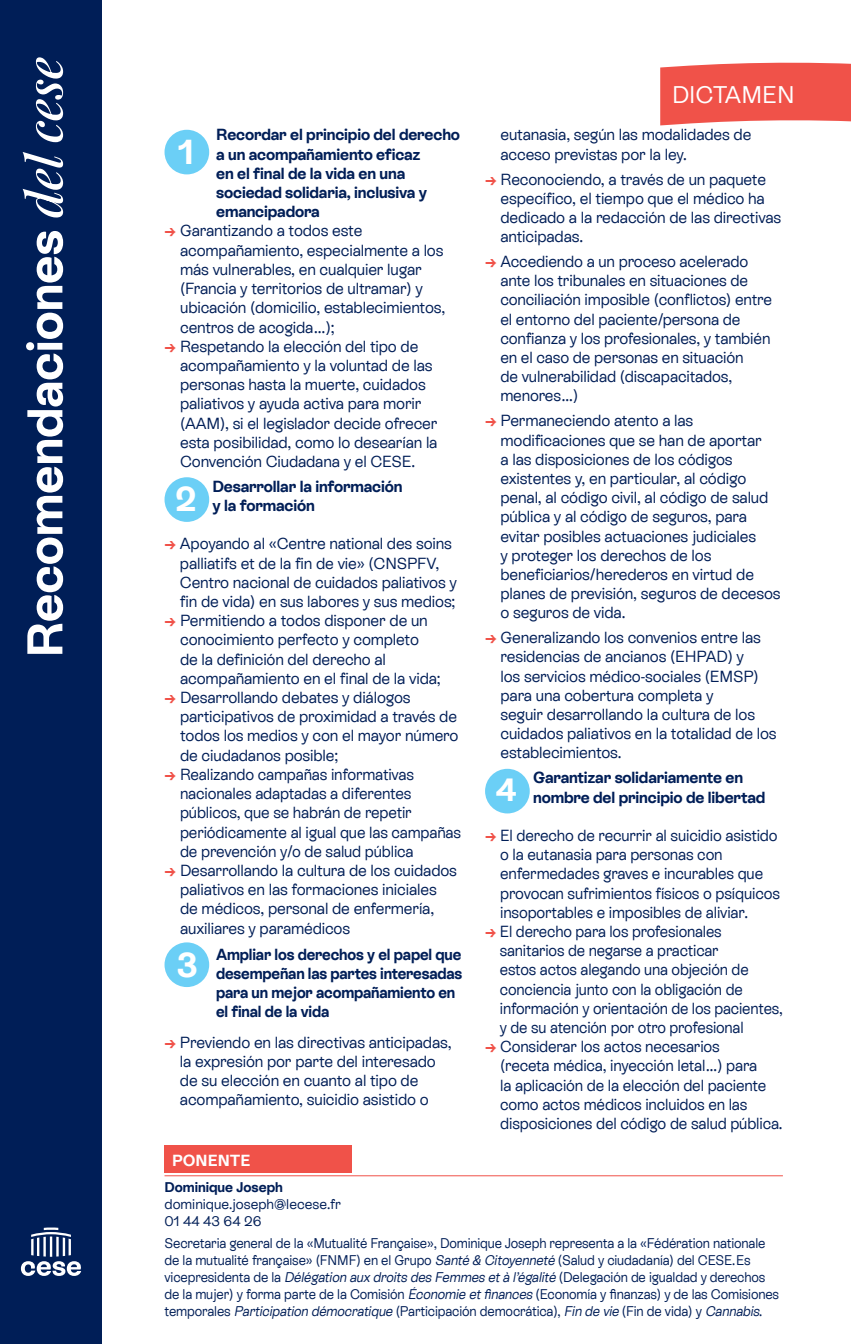
<style>
.page{position:relative;width:851px;height:1344px;background:#fff}
.page>*{position:absolute;margin:0;border:0;box-sizing:border-box;transform-origin:0 0}
.t1{font:700 50px "ES Rebond Grotesque";color:#fff}
.t2{font:700 34.4px "ES Rebond Grotesque";color:#fff}
.t3{font:700 32px "ES Rebond Grotesque";color:#fff}
.t4{font:24px "ES Rebond Grotesque";color:#fff}
.t5{font:16px/19.2px "ES Rebond Grotesque";letter-spacing:-.01em;color:#001e57}
.t6{font:700 16px/19.2px "ES Rebond Grotesque";letter-spacing:-.01em;color:#001e57}
.t7{font:16px/19.2px "ES Rebond Grotesque";letter-spacing:-.01em;color:#001e57;scale:.95 1}
.t8{font:700 16px/19.2px "ES Rebond Grotesque";letter-spacing:-.01em;color:#001e57;scale:.95 1}
.t9{font:700 16px "ES Rebond Grotesque";color:#fff}
.t10{font:14px/16.8px "ES Rebond Grotesque";letter-spacing:-.01em;color:#001e57;scale:.95 1}
.t11{font:14px/16.8px "ES Rebond Grotesque";letter-spacing:-.01em;color:#001e57}
.t12{font:700 14px "ES Rebond Grotesque";color:#001e57}
.s1{font-family:"Playfair Display";font-weight:500;font-style:italic}
.s2{font-weight:700;color:#f05249}
.s3{font-style:italic}
</style>
<div class="page">
<div style="left:0;top:0;width:102px;height:1344px;background:#001e57"></div>
<svg style="left:21px;top:1227px;width:61px;height:49px"></svg>
<svg style="left:660px;top:62px;width:190px;height:64px;background:#f1635b"></svg>
<div style="left:164px;top:130px;width:45px;height:44px;background:#6bcff6;border-radius:50%"></div>
<div style="left:164px;top:477px;width:45px;height:45px;background:#6bcff6;border-radius:50%"></div>
<div style="left:164px;top:942px;width:45px;height:45px;background:#6bcff6;border-radius:50%"></div>
<div style="left:485px;top:769px;width:44px;height:44px;background:#6bcff6;border-radius:50%"></div>
<hr style="left:164px;top:1175px;width:618px;height:1px;background:#f05249">
<div style="left:164px;top:1145px;width:187px;height:27px;background:#f05249"></div>
<h1 class="t1" style="left:11px;top:657px;width:602px;rotate:-90deg">Recomendaciones <span class="s1">del cese</span></h1>
<h2 class="t2" style="left:178px;top:128px;width:17px">1</h2>
<p class="t6" style="left:216px;top:124px;width:245px">Recordar el principio del derecho a un acompañamiento eficaz<br>en el final de la vida en una sociedad solidaria, inclusiva y emancipadora</p>
<p class="t5" style="left:180px;top:221px;width:266px;text-indent:-16px"><span class="s2">→</span> Garantizando a todos este acompañamiento, especialmente a los más vulnerables, en cualquier lugar (Francia y territorios de ultramar) y ubicación (domicilio, establecimientos, centros de acogida…);</p>
<p class="t5" style="left:180px;top:336px;width:259px;text-indent:-16px"><span class="s2">→</span> Respetando la elección del tipo de acompañamiento y la voluntad de las personas hasta la muerte, cuidados paliativos y ayuda activa para morir (AAM), si el legislador decide ofrecer esta posibilidad, como lo desearían la Convención Ciudadana y el CESE.</p>
<h2 class="t2" style="left:175px;top:476px;width:23px">2</h2>
<p class="t6" style="left:212px;top:476px;width:191px">Desarrollar la información y la formación</p>
<p class="t5" style="left:180px;top:534px;width:278px;text-indent:-15px"><span class="s2">→</span> Apoyando al «Centre national des soins palliatifs et de la fin de vie» (CNSPFV, Centro nacional de cuidados paliativos y fin de vida) en sus labores y sus medios;</p>
<p class="t5" style="left:180px;top:610px;width:262px;text-indent:-16px"><span class="s2">→</span> Permitiendo a todos disponer de un conocimiento perfecto y completo de la definición del derecho al acompañamiento en el final de la vida;</p>
<p class="t5" style="left:180px;top:687px;width:280px;text-indent:-16px"><span class="s2">→</span> Desarrollando debates y diálogos participativos de proximidad a través de todos los medios y con el mayor número de ciudadanos posible;</p>
<p class="t5" style="left:180px;top:764px;width:282px;text-indent:-16px"><span class="s2">→</span> Realizando campañas informativas nacionales adaptadas a diferentes públicos, que se habrán de repetir periódicamente al igual que las campañas de prevención y/o de salud pública</p>
<p class="t5" style="left:180px;top:860px;width:278px;text-indent:-16px"><span class="s2">→</span> Desarrollando la cultura de los cuidados paliativos en las formaciones iniciales de médicos, personal de enfermería, auxiliares y paramédicos</p>
<h2 class="t2" style="left:176px;top:941px;width:23px">3</h2>
<p class="t8" style="left:216px;top:943px;width:261px">Ampliar los derechos y el papel que desempeñan las partes interesadas para un mejor acompañamiento en el final de la vida</p>
<p class="t5" style="left:180px;top:1032px;width:273px;text-indent:-15px"><span class="s2">→</span> Previendo en las directivas anticipadas, la expresión por parte del interesado de su elección en cuanto al tipo de acompañamiento, suicidio asistido o</p>
<p class="t9" style="left:172px;top:1149px;width:80px">PONENTE</p>
<h3 class="t4" style="left:672px;top:79px;width:124px">DICTAMEN</h3>
<p class="t5" style="left:500px;top:125px;width:252px">eutanasia, según las modalidades de acceso previstas por la ley.</p>
<p class="t5" style="left:500px;top:169px;width:282px;text-indent:-15px"><span class="s2">→</span> Reconociendo, a través de un paquete específico, el tiempo que el médico ha dedicado a la redacción de las directivas anticipadas.</p>
<p class="t5" style="left:500px;top:251px;width:273px;text-indent:-15px"><span class="s2">→</span> Accediendo a un proceso acelerado ante los tribunales en situaciones de conciliación imposible (conflictos) entre el entorno del paciente/persona de confianza y los profesionales, y también en el caso de personas en situación<br>de vulnerabilidad (discapacitados, menores…)</p>
<p class="t5" style="left:500px;top:410px;width:281px;text-indent:-15px"><span class="s2">→</span> Permaneciendo atento a las modificaciones que se han de aportar<br>a las disposiciones de los códigos existentes y, en particular, al código penal, al código civil, al código de salud pública y al código de seguros, para evitar posibles actuaciones judiciales<br>y proteger los derechos de los beneficiarios/herederos en virtud de planes de previsión, seguros de decesos o seguros de vida.</p>
<p class="t5" style="left:500px;top:627px;width:277px;text-indent:-15px"><span class="s2">→</span> Generalizando los convenios entre las residencias de ancianos (EHPAD) y<br>los servicios médico-sociales (EMSP) para una cobertura completa y<br>seguir desarrollando la cultura de los cuidados paliativos en la totalidad de los establecimientos.</p>
<h3 class="t3" style="left:495px;top:767px;width:22px">4</h3>
<p class="t6" style="left:533px;top:767px;width:233px">Garantizar solidariamente en nombre del principio de libertad</p>
<p class="t5" style="left:500px;top:825px;width:281px;text-indent:-15px"><span class="s2">→</span> El derecho de recurrir al suicidio asistido o la eutanasia para personas con enfermedades graves e incurables que provocan sufrimientos físicos o psíquicos insoportables e imposibles de aliviar.</p>
<p class="t7" style="left:500px;top:921px;width:299px;text-indent:-15px"><span class="s2">→</span> El derecho para los profesionales sanitarios de negarse a practicar<br>estos actos alegando una objeción de conciencia junto con la obligación de información y orientación de los pacientes, y de su atención por otro profesional</p>
<p class="t5" style="left:500px;top:1036px;width:284px;text-indent:-15px"><span class="s2">→</span> Considerar los actos necesarios<br>(receta médica, inyección letal…) para<br>la aplicación de la elección del paciente como actos médicos incluidos en las disposiciones del código de salud pública.</p>
<p class="t12" style="left:164px;top:1178px;width:120px">Dominique Joseph</p>
<p class="t11" style="left:164px;top:1195px;width:178px">dominique.joseph@lecese.fr<br>01 44 43 64 26</p>
<p class="t10" style="left:164px;top:1234px;width:648px">Secretaria general de la «Mutualité Française», Dominique Joseph representa a la «Fédération nationale de la mutualité française» (FNMF) en el Grupo <span class="s3">Santé &amp; Citoyenneté</span> (Salud y ciudadanía) del CESE.Es vicepresidenta de la <span class="s3">Délégation aux droits des Femmes età l’égalité</span> (Delegación de igualdad y derechos de la mujer) y forma parte de la Comisión <span class="s3">Économie etfinances</span> (Economía y finanzas) y de las Comisiones temporales <span class="s3">Participation démocratique</span> (Participación democrática), <span class="s3">Fin de vie</span> (Fin de vida) y <span class="s3">Cannabis</span>.</p>
</div>
